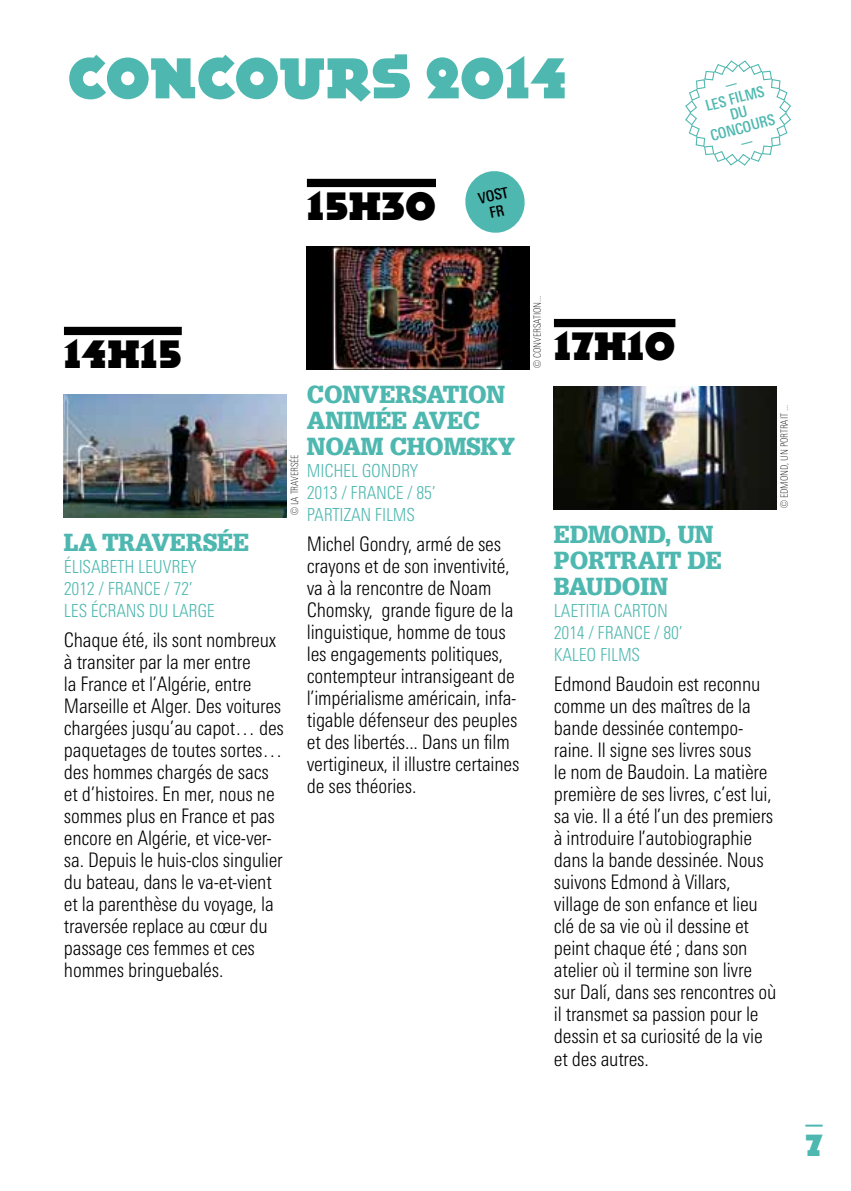
<style>
.page{position:relative;width:851px;height:1191px;background:#fff}
.page>*{position:absolute;margin:0;border:0;box-sizing:border-box;transform-origin:0 0}
.t1{font:60px "Epokha Std";color:#4eb8b0}
.t2{font:41.4px "Epokha Std";color:#000}
.t3{font:32px "Epokha Std";color:#4eb8b0}
.t4{font:900 24px/26px "Glypha LT";letter-spacing:-.01em;color:#4eb8b0}
.t5{font:300 condensed 20px/22px "Linotype Univers";letter-spacing:-.01em;color:#000}
.t6{font:300 condensed 18px/22px "Linotype Univers";letter-spacing:-.01em;color:#4eb8b0}
.t7{font:500 condensed 15.2px/15.2px "Linotype Univers";color:#4eb8b0;text-align:center}
.t8{font:500 condensed 15.2px/16.8px "Linotype Univers";color:#000;text-align:center}
.t9{font:100 condensed 10px "Linotype Univers";letter-spacing:-.01em;color:#000}
</style>
<div class="page">
<svg style="left:805px;top:1124px;width:17px;height:2px"></svg>
<div style="left:554px;top:319px;width:121px;height:8px;background:#000"></div>
<img style="left:553px;top:387px;width:223px;height:122px">
<div style="left:64px;top:327px;width:118px;height:8px;background:#000"></div>
<img style="left:64px;top:395px;width:222px;height:122px">
<svg style="left:685px;top:60px;width:106px;height:106px"></svg>
<div style="left:307px;top:179px;width:129px;height:8px;background:#000"></div>
<img style="left:306px;top:247px;width:223px;height:122px">
<svg style="left:465px;top:171px;width:60px;height:62px"></svg>
<h1 class="t1" style="left:68px;top:44px;width:501px">CONCOURS 2014</h1>
<h2 class="t2" style="left:307px;top:182px;width:130px">15H30</h2>
<p class="t8" style="left:476px;top:190px;width:32px;rotate:-12deg">VOST<br>FR</p>
<p class="t7" style="left:696px;top:85px;width:68px;rotate:-15deg">—<br>LES FILMS<br>DU<br>CONCOURS —</p>
<h2 class="t2" style="left:64px;top:330px;width:119px">14H15</h2>
<p class="t9" style="left:289px;top:515px;width:62px;rotate:-90deg">© LA TRAVERSÉE</p>
<p class="t4" style="left:64px;top:529px;width:186px">LA TRAVERSÉE</p>
<p class="t6" style="left:64px;top:556px;width:152px">ÉLISABETH LEUVREY<br>2012 / FRANCE / 72’<br>LES ÉCRANS DU LARGE</p>
<p class="t5" style="left:64px;top:629px;width:221px">Chaque été, ils sont nombreux à transiter par la mer entre<br>la France et l’Algérie, entre<br>Marseille et Alger. Des voitures chargées jusqu’au capot… des paquetages de toutes sortes… des hommes chargés de sacs et d’histoires. En mer, nous ne sommes plus en France et pas encore en Algérie, et vice-ver&shy;sa. Depuis le huis-clos singulier du bateau, dans le va-et-vient et la parenthèse du voyage, la traversée replace au cœur du passage ces femmes et ces hommes bringuebalés.</p>
<p class="t4" style="left:307px;top:382px;width:210px">CONVERSATION<br>ANIMÉE AVEC<br>NOAM CHOMSKY</p>
<p class="t6" style="left:307px;top:460px;width:130px">MICHEL GONDRY<br>2013 / FRANCE / 85’<br>PARTIZAN FILMS</p>
<p class="t5" style="left:307px;top:533px;width:214px">Michel Gondry, armé de ses crayons et de son inventivité, va à la rencontre de Noam<br>Chomsky, grande figure de la linguistique, homme de tous les engagements politiques, contempteur intransigeant de l’impérialisme américain, infa&shy;tigable défenseur des peuples et des libertés... Dans un film vertigineux, il illustre certaines de ses théories.</p>
<p class="t9" style="left:531px;top:368px;width:73px;rotate:-90deg">© CONVERSATION...</p>
<h2 class="t2" style="left:554px;top:322px;width:123px">17H10</h2>
<p class="t9" style="left:778px;top:508px;width:104px;rotate:-90deg">© EDMOND, UN PORTRAIT ...</p>
<p class="t4" style="left:554px;top:522px;width:169px">EDMOND, UN<br>PORTRAIT DE<br>BAUDOIN</p>
<p class="t6" style="left:554px;top:600px;width:130px">LAETITIA CARTON<br>2014 / FRANCE / 80’<br>KALEO FILMS</p>
<p class="t5" style="left:554px;top:673px;width:224px">Edmond Baudoin est reconnu comme un des maîtres de la bande dessinée contempo&shy;raine. Il signe ses livres sous<br>le nom de Baudoin. La matière première de ses livres, c’est lui, sa vie. Il a été l’un des premiers à introduire l’autobiographie dans la bande dessinée. Nous suivons Edmond à Villars, village de son enfance et lieu clé de sa vie où il dessine et peint chaque été ; dans son atelier où il termine son livre sur Dalí, dans ses rencontres où il transmet sa passion pour le dessin et sa curiosité de la vie et des autres.</p>
<h3 class="t3" style="left:805px;top:1126px;width:19px">7</h3>
</div>
